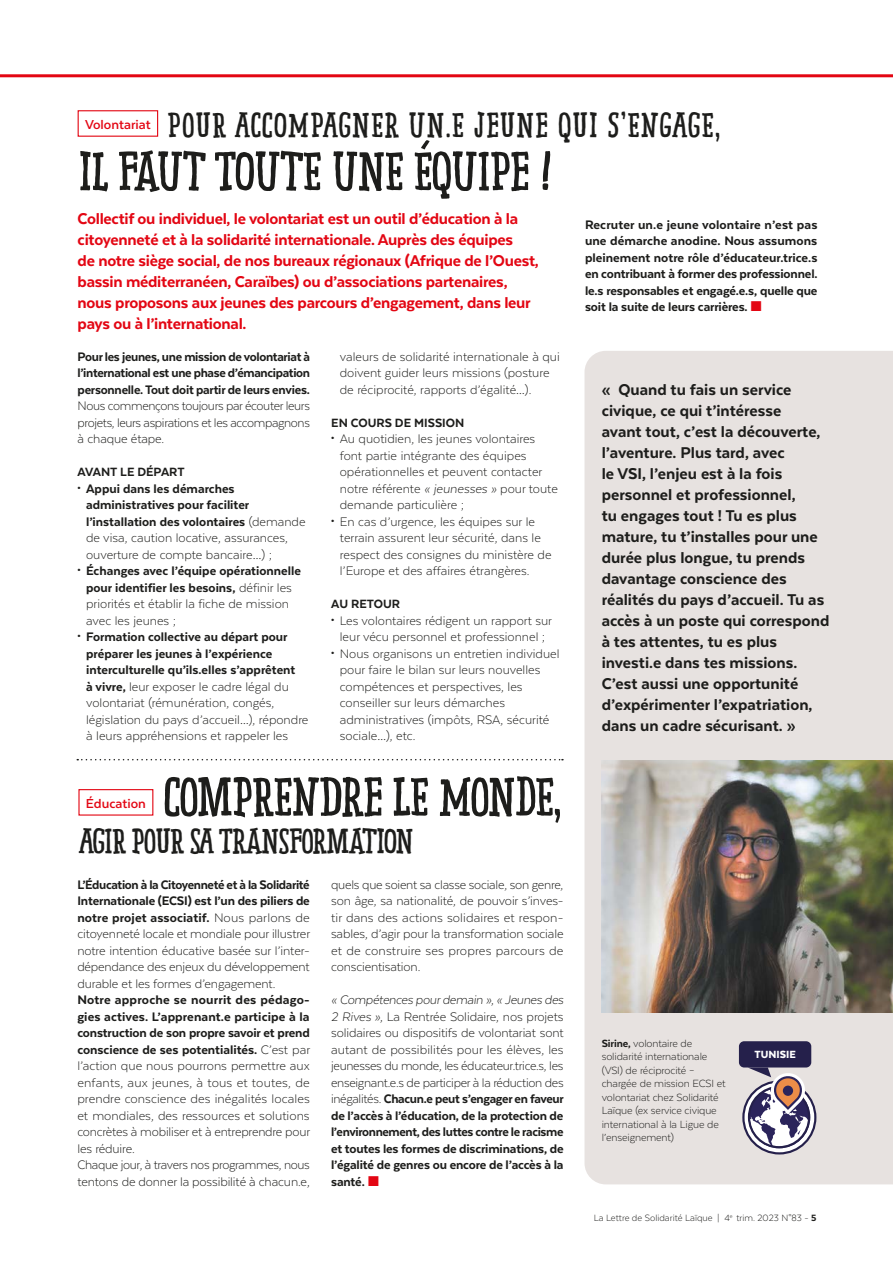
<style>
.page{position:relative;width:893px;height:1263px;background:#fff}
.page>*{position:absolute;margin:0;border:0;box-sizing:border-box;transform-origin:0 0}
.t1{font:54px "Pinto NO 02";letter-spacing:-.05em;color:#1d1d1b}
.t2{font:34.5px "Pinto NO 02";color:#1d1d1b}
.t3{font:34.5px "Pinto NO 02";letter-spacing:-.055em;color:#1d1d1b}
.t4{font:800 18px/21px "Texta";color:#1d1d1b}
.t5{font:800 18px/21px "Texta";letter-spacing:-.015em;color:#e30613}
.t6{font:700 15px "Texta";color:#e30613}
.t7{font:300 14.25px/16.5px "Texta";color:#1d1d1b;text-align:justify}
.t8{font:800 14.25px/16.5px "Texta";color:#1d1d1b;text-align:justify}
.t9{font:italic 300 14.25px "Texta Alt";letter-spacing:-.02em;color:#1d1d1b}
.t10{font:800 13.8px "Texta";color:#1d1d1b}
.t11{font:300 12px/13.5px "Texta";letter-spacing:-.01em;color:#1d1d1b}
.t12{font:900 12px "Texta Alt";color:#fff}
.t13{font:300 10.5px "Texta";color:#1d1d1b}
.s1{font-family:"Texta Alt";font-weight:900}
.s2{font-weight:300}
.s3{font-weight:800}
.s4{color:#e30613}
.s5{font-family:"Texta Alt";font-style:italic}
.s6{font-family:"Texta";font-style:normal}
.s7{font-family:"Texta Alt";font-weight:800}
</style>
<div class="page">
<hr style="left:0;top:74px;width:893px;height:3px;background:#e30613">
<div style="left:78px;top:110px;width:80px;height:27px;border:1px solid #e30613"></div>
<svg style="left:77px;top:759px;width:486px;height:1px"></svg>
<div style="left:584px;top:351px;width:309px;height:833px;background:#e7e2e0"></div>
<img style="left:602px;top:760px;width:291px;height:252px">
<div style="left:78px;top:789px;width:75px;height:27px;border:1px solid #e30613"></div>
<svg style="left:743px;top:1081px;width:72px;height:72px"></svg>
<div style="left:742px;top:1080px;width:74px;height:74px;border:2px solid #25204b;border-radius:50%"></div>
<div style="left:739px;top:1041px;width:72px;height:26px;background:#25204b;border-radius:5px"></div>
<svg style="left:748px;top:1064px;width:66px;height:84px"></svg>
<p class="t6" style="left:85px;top:117px;width:67px">Volontariat</p>
<h2 class="t2" style="left:167px;top:104px;width:555px">POUR ACCOMPAGNER UN.E JEUNE QUI S’ENGAGE,</h2>
<h1 class="t1" style="left:78px;top:139px;width:478px">IL FAUT TOUTE UNE ÉQUIPE !</h1>
<p class="t5" style="left:78px;top:208px;width:463px">Collectif ou individuel, le volontariat est un outil d’éducation à la citoyenneté et à la solidarité internationale. Auprès des équipes<br>de notre siège social, de nos bureaux régionaux (Afrique de l’Ouest, bassin méditerranéen, Caraïbes) ou d’associations partenaires, nous proposons aux jeunes des parcours d’engagement, dans leur pays ou à l’international.</p>
<p class="t8" style="left:78px;top:348px;width:234px">Pour les jeunes, une mission de volontariat à l’international est une phase d’émancipation personnelle. Tout doit partir de leurs envies.</p>
<p class="t7" style="left:78px;top:398px;width:234px">Nous commençons toujours par écouter leurs projets, leurs aspirations et les accompagnons à chaque étape.</p>
<p class="t10" style="left:78px;top:465px;width:109px">AVANT LE DÉPART</p>
<p class="t8" style="left:78px;top:480px;width:159px"><span class="s1">·</span> Appui dans les démarches</p>
<p class="t8" style="left:86px;top:497px;width:165px">administratives pour faciliter</p>
<p class="t8" style="left:86px;top:513px;width:221px">l’installation des volontaires <span class="s2">(demande</span></p>
<p class="t7" style="left:86px;top:530px;width:203px">de visa, caution locative, assurances,</p>
<p class="t7" style="left:86px;top:546px;width:188px">ouverture de compte bancaire…) ;</p>
<p class="t8" style="left:78px;top:563px;width:225px"><span class="s1">·</span> Échanges avec l’équipe opérationnelle</p>
<p class="t8" style="left:86px;top:579px;width:207px">pour identifier les besoins, <span class="s2">définir les</span></p>
<p class="t7" style="left:86px;top:596px;width:204px">priorités et établir la fiche de mission</p>
<p class="t7" style="left:86px;top:612px;width:92px">avec les jeunes ;</p>
<p class="t8" style="left:78px;top:629px;width:212px"><span class="s1">·</span> Formation collective au départ pour</p>
<p class="t8" style="left:86px;top:645px;width:188px">préparer les jeunes à l’expérience</p>
<p class="t8" style="left:86px;top:662px;width:211px">interculturelle qu’ils.elles s’apprêtent</p>
<p class="t7" style="left:86px;top:678px;width:204px"><span class="s3">à vivre,</span> leur exposer le cadre légal du</p>
<p class="t7" style="left:86px;top:695px;width:190px">volontariat (rémunération, congés,</p>
<p class="t7" style="left:86px;top:711px;width:224px">législation du pays d’accueil…), répondre</p>
<p class="t7" style="left:86px;top:728px;width:204px">à leurs appréhensions et rappeler les</p>
<p class="t8" style="left:585px;top:216px;width:234px">Recruter un.e jeune volontaire n’est pas une démarche anodine. Nous assumons pleinement notre rôle d’éducateur.trice.s en contribuant à former des professionnel. le.s responsables et engagé.e.s, quelle que soit la suite de leurs carrières. <span class="s4">■</span></p>
<p class="t7" style="left:340px;top:348px;width:222px;text-align:left">valeurs de solidarité internationale à qui doivent guider leurs missions (posture de réciprocité, rapports d’égalité…).</p>
<p class="t10" style="left:331px;top:415px;width:134px">EN COURS DE MISSION</p>
<p class="t7" style="left:331px;top:431px;width:205px"><span class="s1">·</span> Au quotidien, les jeunes volontaires</p>
<p class="t7" style="left:340px;top:447px;width:188px">font partie intégrante des équipes</p>
<p class="t7" style="left:340px;top:464px;width:204px">opérationnelles et peuvent contacter</p>
<p class="t7" style="left:340px;top:480px;width:220px">notre référente <span class="s5">« jeunesses »</span> pour toute</p>
<p class="t7" style="left:340px;top:497px;width:126px">demande particulière ;</p>
<p class="t7" style="left:331px;top:513px;width:205px"><span class="s1">·</span> En cas d’urgence, les équipes sur le</p>
<p class="t7" style="left:340px;top:530px;width:203px">terrain assurent leur sécurité, dans le</p>
<p class="t7" style="left:340px;top:546px;width:213px">respect des consignes du ministère de</p>
<p class="t7" style="left:340px;top:563px;width:191px">l’Europe et des affaires étrangères.</p>
<p class="t10" style="left:331px;top:597px;width:70px">AU RETOUR</p>
<p class="t7" style="left:331px;top:612px;width:222px"><span class="s1">·</span> Les volontaires rédigent un rapport sur</p>
<p class="t7" style="left:340px;top:629px;width:207px">leur vécu personnel et professionnel ;</p>
<p class="t7" style="left:331px;top:645px;width:230px"><span class="s1">·</span> Nous organisons un entretien individuel</p>
<p class="t7" style="left:340px;top:662px;width:202px">pour faire le bilan sur leurs nouvelles</p>
<p class="t7" style="left:340px;top:678px;width:184px">compétences et perspectives, les</p>
<p class="t7" style="left:340px;top:695px;width:167px">conseiller sur leurs démarches</p>
<p class="t7" style="left:340px;top:711px;width:211px">administratives (impôts, RSA, sécurité</p>
<p class="t7" style="left:340px;top:728px;width:77px">sociale…), etc.</p>
<p class="t4" style="left:602px;top:379px;width:229px">« Quand tu fais un service civique, ce qui t’intéresse<br>avant tout, c’est la découverte, l’aventure. Plus tard, avec<br>le VSI, l’enjeu est à la fois personnel et professionnel,<br>tu engages tout ! Tu es plus mature, tu t’installes pour une durée plus longue, tu prends davantage conscience des réalités du pays d’accueil. Tu as accès à un poste qui correspond à tes attentes, tu es plus investi.e dans tes missions.<br>C’est aussi une opportunité d’expérimenter l’expatriation, dans un cadre sécurisant. »</p>
<h1 class="t1" style="left:162px;top:765px;width:402px">COMPRENDRE LE MONDE,</h1>
<h2 class="t3" style="left:78px;top:820px;width:337px">AGIR POUR SA TRANSFORMATION</h2>
<p class="t7" style="left:77px;top:876px;width:234px"><span class="s3">L’Éducation à la Citoyenneté et à la Solidarité Internationale (ECSI) est l’un des piliers de notre projet associatif.</span> Nous parlons de citoyenneté locale et mondiale pour illustrer notre intention éducative basée sur l’inter&shy;dépendance des enjeux du développement durable et les formes d’engagement.</p>
<p class="t7" style="left:77px;top:992px;width:234px;text-align:left"><span class="s3">Notre approche se nourrit des pédago&shy;gies actives. L’apprenant.e participe à la construction de son propre savoir et prend conscience de ses potentialités.</span> C’est par l’action que nous pourrons permettre aux enfants, aux jeunes, à tous et toutes, de prendre conscience des inégalités locales et mondiales, des ressources et solutions concrètes à mobiliser et à entreprendre pour les réduire.<br>Chaque jour, à travers nos programmes, nous tentons de donner la possibilité à chacun.e,</p>
<p class="t6" style="left:86px;top:796px;width:61px">Éducation</p>
<p class="t7" style="left:331px;top:876px;width:234px">quels que soient sa classe sociale, son genre, son âge, sa nationalité, de pouvoir s’inves&shy;tir dans des actions solidaires et respon&shy;sables, d’agir pour la transformation sociale et de construire ses propres parcours de conscientisation.</p>
<p class="t9" style="left:331px;top:993px;width:234px">« Compétences pour demain »<span class="s6">,</span> « Jeunes des</p>
<p class="t7" style="left:331px;top:1008px;width:234px"><span class="s5">2 Rives »</span>, La Rentrée Solidaire, nos projets solidaires ou dispositifs de volontariat sont autant de possibilités pour les élèves, les jeunesses du monde, les éducateur.trice.s, les enseignant.e.s de participer à la réduction des inégalités. <span class="s3">Chacun.e peut s’engager en faveur de l’accès à l’éducation, de la protection de l’environnement, des luttes contre le racisme et toutes les formes de discriminations, de l’égalité de genres ou encore de l’accès à la santé.</span> <span class="s4">■</span></p>
<p class="t11" style="left:602px;top:1036px;width:126px"><span class="s3">Sirine,</span> volontaire de solidarité internationale (VSI) de réciprocité – chargée de mission ECSI et volontariat chez Solidarité<br>Laïque (ex service civique international à la Ligue de l’enseignement)</p>
<p class="t12" style="left:754px;top:1048px;width:43px">TUNISIE</p>
<p class="t13" style="left:594px;top:1212px;width:224px">La Lettre de Solidarité Laïque | 4<sup>e</sup> trim. 2023 N°83 - <span class="s7">5</span></p>
</div>
